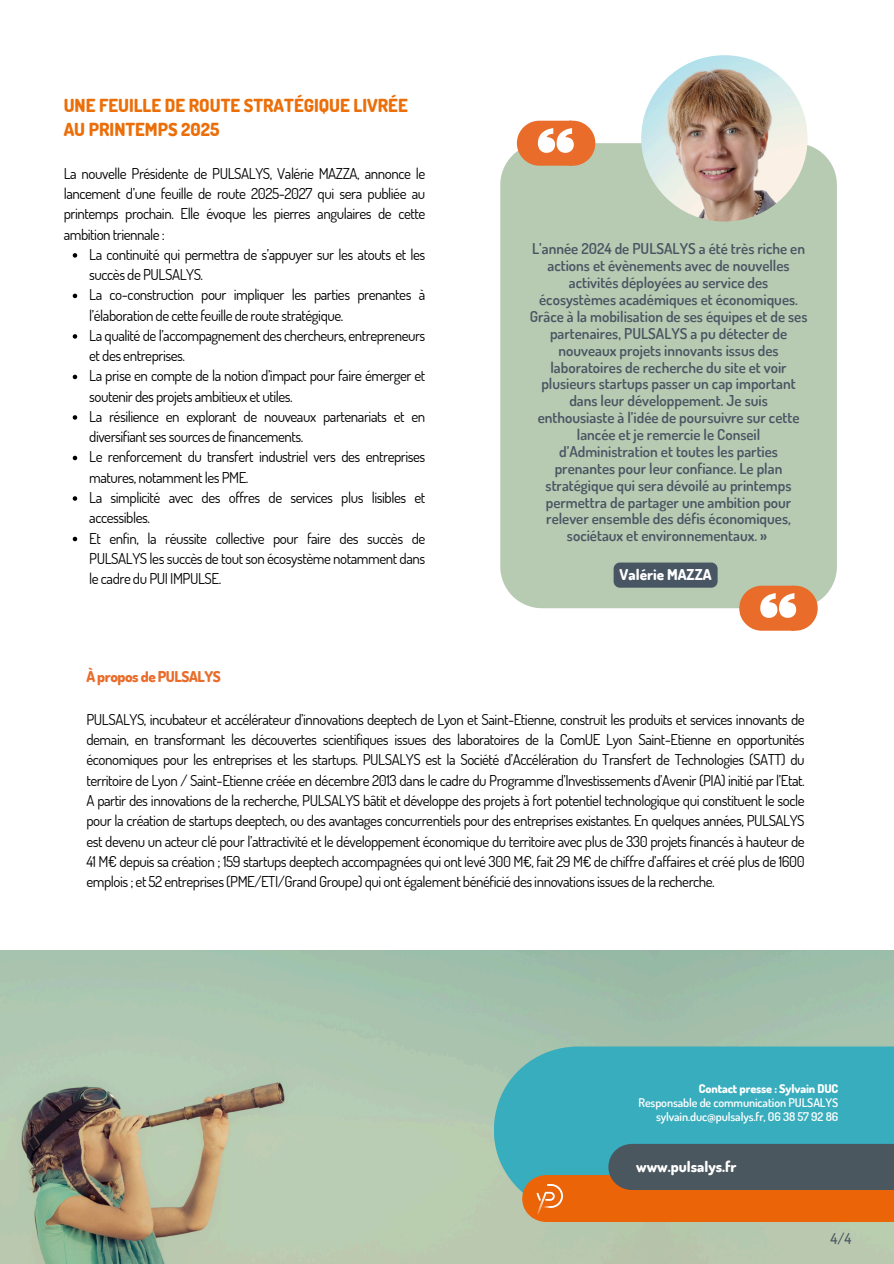
<style>
.page{position:relative;width:894px;height:1264px;background:#fff}
.page>*{position:absolute;margin:0;border:0;box-sizing:border-box;transform-origin:0 0}
.t1{font:800 18px/24.8px "Dosis";color:#eb6e08}
.t2{font:15px/20.2px "Dosis";letter-spacing:-.03em;color:#000}
.t3{font:600 15px/16.8px "Dosis";color:#485562;text-align:center}
.t4{font:800 15px "Dosis";color:#fff}
.t5{font:800 15px "Dosis";letter-spacing:-.03em;color:#e96c2a}
.t6{font:500 15px "Dosis";color:#485562}
.t7{font:600 12px "Dosis";letter-spacing:-.01em;color:#fff}
.t8{font:800 12px "Dosis";letter-spacing:-.01em;color:#fff}
</style>
<div class="page">
<img style="left:0;top:950px;width:893px;height:313px">
<svg style="left:493px;top:1046px;width:400px;height:166px;background:#42afbb"></svg>
<svg style="left:522px;top:1143px;width:371px;height:78px;background:#8c6746"></svg>
<img style="left:536px;top:1184px;width:26px;height:32px">
<svg style="left:73px;top:253px;width:4px;height:5px"></svg>
<svg style="left:73px;top:294px;width:4px;height:4px"></svg>
<svg style="left:73px;top:334px;width:4px;height:5px"></svg>
<svg style="left:73px;top:375px;width:4px;height:4px"></svg>
<svg style="left:73px;top:415px;width:4px;height:5px"></svg>
<svg style="left:73px;top:456px;width:4px;height:4px"></svg>
<svg style="left:73px;top:496px;width:4px;height:5px"></svg>
<svg style="left:73px;top:537px;width:4px;height:4px"></svg>
<div style="left:500px;top:143px;width:336px;height:465px;background:#b7cab2"></div>
<svg style="left:516px;top:121px;width:79px;height:45px"></svg>
<div style="left:613px;top:562px;width:104px;height:25px;background:#485562;border-radius:6px"></div>
<svg style="left:739px;top:585px;width:78px;height:45px"></svg>
<img style="left:641px;top:55px;width:166px;height:166px;border-radius:50%">
<p class="t1" style="left:64px;top:92px;width:345px">UNE FEUILLE DE ROUTE STRATÉGIQUE LIVRÉE<br>AU PRINTEMPS 2025</p>
<p class="t2" style="left:64px;top:163px;width:363px;text-align:justify">La nouvelle Présidente de PULSALYS, Valérie MAZZA, annonce le lancement d’une feuille de route 2025-2027 qui sera publiée au printemps prochain. Elle évoque les pierres angulaires de cette ambition triennale :</p>
<p class="t2" style="left:89px;top:244px;width:337px">La continuité qui permettra de s’appuyer sur les atouts et les succès de PULSALYS.</p>
<p class="t2" style="left:89px;top:284px;width:337px">La co-construction pour impliquer les parties prenantes à l’élaboration de cette feuille de route stratégique.</p>
<p class="t2" style="left:89px;top:325px;width:337px">La qualité de l’accompagnement des chercheurs, entrepreneurs et des entreprises.</p>
<h2 class="t2" style="left:89px;top:365px;width:337px">La prise en compte de la notion d’impact pour faire émerger et soutenir des projets ambitieux et utiles.</h2>
<h2 class="t2" style="left:89px;top:406px;width:337px">La résilience en explorant de nouveaux partenariats et en diversifiant ses sources de financements.</h2>
<p class="t2" style="left:89px;top:446px;width:337px">Le renforcement du transfert industriel vers des entreprises matures, notamment les PME.</p>
<h2 class="t2" style="left:89px;top:487px;width:337px">La simplicité avec des offres de services plus lisibles et accessibles.</h2>
<h3 class="t2" style="left:89px;top:527px;width:337px;text-align:justify">Et enfin, la réussite collective pour faire des succès de PULSALYS les succès de tout son écosystème notamment dans le cadre du PUI IMPULSE.</h3>
<p class="t3" style="left:529px;top:240px;width:279px">L’année 2024 de PULSALYS a été très riche en actions et évènements avec de nouvelles activités déployées au service des écosystèmes académiques et économiques.<br>Grâce à la mobilisation de ses équipes et de ses partenaires, PULSALYS a pu détecter de nouveaux projets innovants issus des laboratoires de recherche du site et voir plusieurs startups passer un cap important dans leur développement. Je suis enthousiaste à l’idée de poursuivre sur cette lancée et je remercie le Conseil d’Administration et toutes les parties prenantes pour leur confiance. Le plan stratégique qui sera dévoilé au printemps permettra de partager une ambition pour relever ensemble des défis économiques, sociétaux et environnementaux. »</p>
<p class="t4" style="left:619px;top:565px;width:93px">Valérie MAZZA</p>
<p class="t5" style="left:86px;top:666px;width:136px">À propos de PULSALYS</p>
<p class="t2" style="left:86px;top:709px;width:719px;text-align:justify">PULSALYS, incubateur et accélérateur d’innovations deeptech de Lyon et Saint-Etienne, construit les produits et services innovants de demain, en transformant les découvertes scientifiques issues des laboratoires de la ComUE Lyon Saint-Etienne en opportunités économiques pour les entreprises et les startups. PULSALYS est la Société d’Accélération du Transfert de Technologies (SATT) du territoire de Lyon / Saint-Etienne créée en décembre 2013 dans le cadre du Programme d’Investissements d’Avenir (PIA) initié par l’Etat.<br>A partir des innovations de la recherche, PULSALYS bâtit et développe des projets à fort potentiel technologique qui constituent le socle pour la création de startups deeptech, ou des avantages concurrentiels pour des entreprises existantes. En quelques années, PULSALYS est devenu un acteur clé pour l’attractivité et le développement économique du territoire avec plus de 330 projets financés à hauteur de 41 M€ depuis sa création ; 159 startups deeptech accompagnées qui ont levé 300 M€, fait 29 M€ de chiffre d’affaires et créé plus de 1600 emplois ; et 52 entreprises (PME/ETI/Grand Groupe) qui ont également bénéficié des innovations issues de la recherche.</p>
<h3 class="t8" style="left:698px;top:1080px;width:141px">Contact presse : Sylvain DUC</h3>
<p class="t7" style="left:638px;top:1094px;width:201px">Responsable de communication PULSALYS</p>
<p class="t7" style="left:655px;top:1108px;width:184px">sylvain.duc@pulsalys.fr, 06 38 57 92 86</p>
<p class="t4" style="left:636px;top:1156px;width:102px">www.pulsalys.fr</p>
<p class="t6" style="left:830px;top:1228px;width:22px">4/4</p>
</div>
